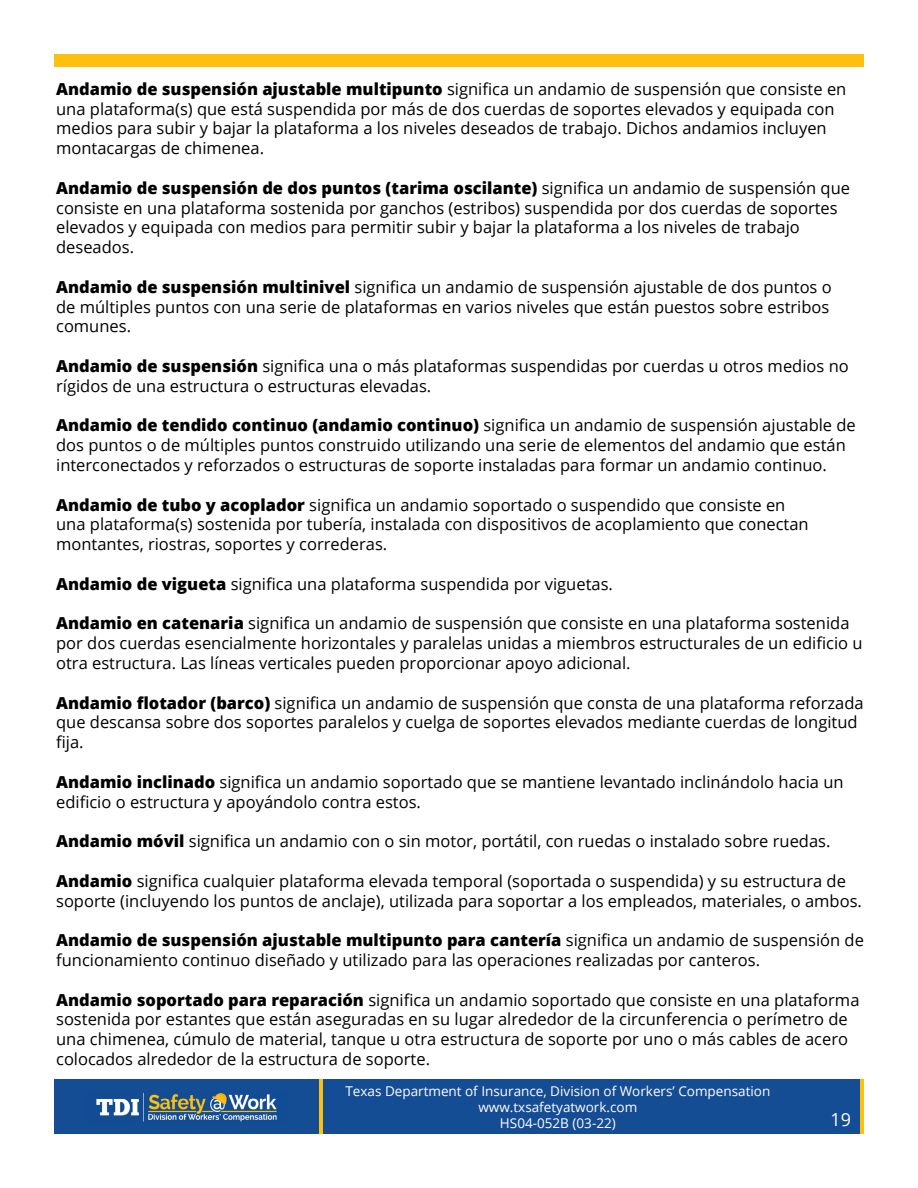
<style>
.page{position:relative;width:918px;height:1188px;background:#fff}
.page>*{position:absolute;margin:0;border:0;box-sizing:border-box;transform-origin:0 0}
.t1{font:18px "Open Sans";color:#fff}
.t2{font:16.5px/19.8px "Open Sans";color:#000}
.t3{font:13.5px/16.2px "Open Sans";color:#fff;text-align:center}
.s1{font-weight:800}
</style>
<div class="page">
<div style="left:54px;top:1080px;width:810px;height:54px;background:#154d94"></div>
<img style="left:96px;top:1092px;width:181px;height:30px">
<hr style="left:860px;top:1080px;width:4px;height:54px;background:#fec00f">
<hr style="left:319px;top:1080px;width:4px;height:54px;background:#fec00f">
<div style="left:54px;top:54px;width:810px;height:13px;background:#fec00f"></div>
<p class="t2" style="left:56px;top:78px;width:792px"><span class="s1">Andamio de suspensión ajustable multipunto</span> significa un andamio de suspensión que consiste en una plataforma(s) que está suspendida por más de dos cuerdas de soportes elevados y equipada con medios para subir y bajar la plataforma a los niveles deseados de trabajo. Dichos andamios incluyen montacargas de chimenea.</p>
<p class="t2" style="left:56px;top:177px;width:795px"><span class="s1">Andamio de suspensión de dos puntos (tarima oscilante)</span> significa un andamio de suspensión que consiste en una plataforma sostenida por ganchos (estribos) suspendida por dos cuerdas de soportes elevados y equipada con medios para permitir subir y bajar la plataforma a los niveles de trabajo deseados.</p>
<p class="t2" style="left:56px;top:276px;width:777px"><span class="s1">Andamio de suspensión multinivel</span> significa un andamio de suspensión ajustable de dos puntos o de múltiples puntos con una serie de plataformas en varios niveles que están puestos sobre estribos comunes.</p>
<p class="t2" style="left:56px;top:356px;width:794px"><span class="s1">Andamio de suspensión</span> significa una o más plataformas suspendidas por cuerdas u otros medios no rígidos de una estructura o estructuras elevadas.</p>
<p class="t2" style="left:56px;top:415px;width:801px"><span class="s1">Andamio de tendido continuo (andamio continuo)</span> significa un andamio de suspensión ajustable de dos puntos o de múltiples puntos construido utilizando una serie de elementos del andamio que están interconectados y reforzados o estructuras de soporte instaladas para formar un andamio continuo.</p>
<p class="t2" style="left:56px;top:494px;width:754px"><span class="s1">Andamio de tubo y acoplador</span> significa un andamio soportado o suspendido que consiste en una plataforma(s) sostenida por tubería, instalada con dispositivos de acoplamiento que conectan montantes, riostras, soportes y correderas.</p>
<p class="t2" style="left:56px;top:573px;width:558px"><span class="s1">Andamio de vigueta</span> significa una plataforma suspendida por viguetas.</p>
<p class="t2" style="left:56px;top:613px;width:808px"><span class="s1">Andamio en catenaria</span> significa un andamio de suspensión que consiste en una plataforma sostenida por dos cuerdas esencialmente horizontales y paralelas unidas a miembros estructurales de un edificio u otra estructura. Las líneas verticales pueden proporcionar apoyo adicional.</p>
<p class="t2" style="left:56px;top:692px;width:809px"><span class="s1">Andamio flotador (barco)</span> significa un andamio de suspensión que consta de una plataforma reforzada que descansa sobre dos soportes paralelos y cuelga de soportes elevados mediante cuerdas de longitud fija.</p>
<p class="t2" style="left:56px;top:771px;width:789px"><span class="s1">Andamio inclinado</span> significa un andamio soportado que se mantiene levantado inclinándolo hacia un edificio o estructura y apoyándolo contra estos.</p>
<p class="t2" style="left:56px;top:831px;width:776px"><span class="s1">Andamio móvil</span> significa un andamio con o sin motor, portátil, con ruedas o instalado sobre ruedas.</p>
<p class="t2" style="left:56px;top:870px;width:807px"><span class="s1">Andamio</span> significa cualquier plataforma elevada temporal (soportada o suspendida) y su estructura de soporte (incluyendo los puntos de anclaje), utilizada para soportar a los empleados, materiales, o ambos.</p>
<p class="t2" style="left:56px;top:930px;width:809px"><span class="s1">Andamio de suspensión ajustable multipunto para cantería</span> significa un andamio de suspensión de funcionamiento continuo diseñado y utilizado para las operaciones realizadas por canteros.</p>
<p class="t2" style="left:56px;top:989px;width:805px"><span class="s1">Andamio soportado para reparación</span> significa un andamio soportado que consiste en una plataforma sostenida por estantes que están aseguradas en su lugar alrededor de la circunferencia o perímetro de una chimenea, cúmulo de material, tanque u otra estructura de soporte por uno o más cables de acero colocados alrededor de la estructura de soporte.</p>
<p class="t3" style="left:345px;top:1082px;width:426px">Texas Department of Insurance, Division of Workers’ Compensation www.txsafetyatwork.com<br>HS04-052B (03-22)</p>
<p class="t1" style="left:831px;top:1107px;width:22px">19</p>
</div>
